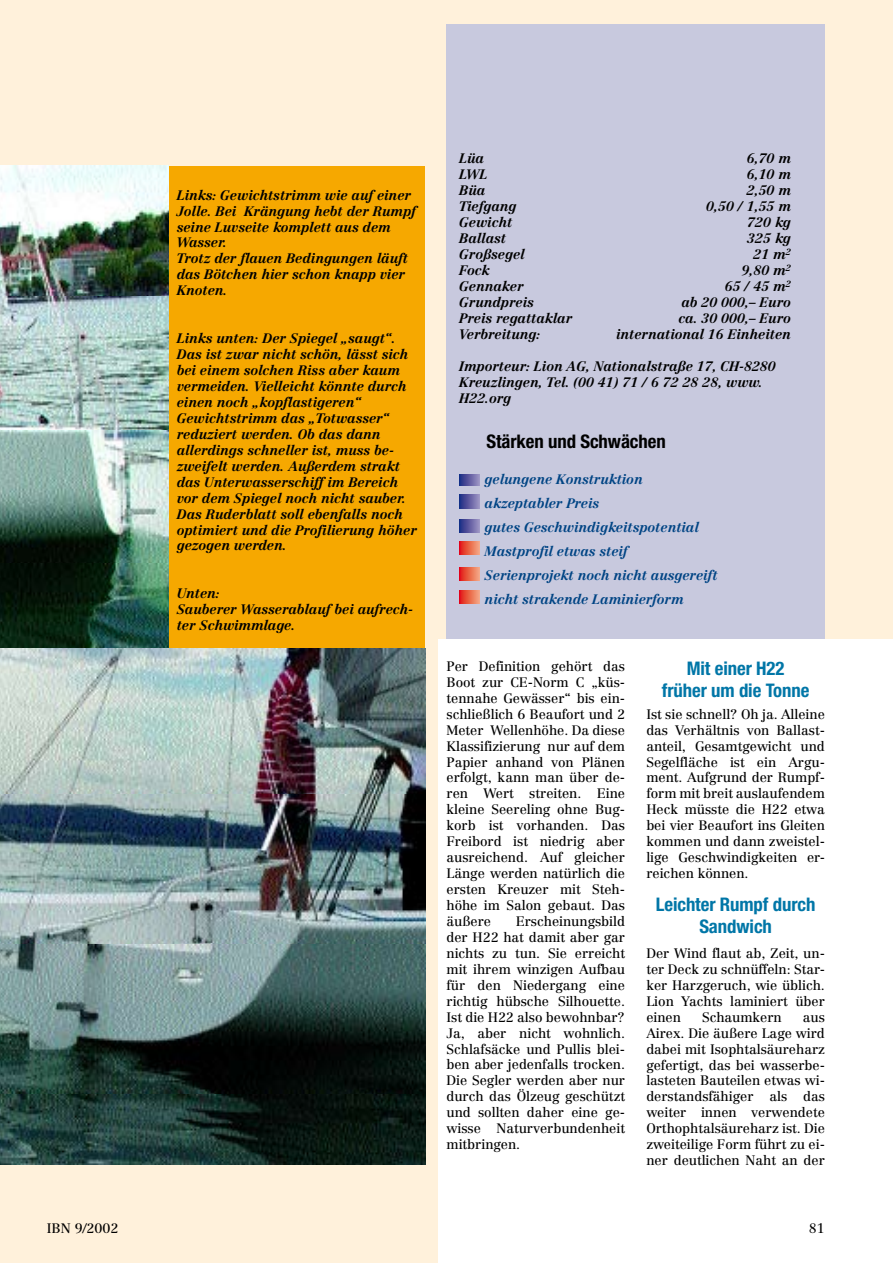
<style>
.page{position:relative;width:893px;height:1263px;background:#fff}
.page>*{position:absolute;margin:0;border:0;box-sizing:border-box;transform-origin:0 0}
.t1{font:700 condensed 18.75px/22.4px "Helvetica Neue";letter-spacing:-.005em;color:#0076a7;text-align:center}
.t2{font:700 condensed 18.75px "Helvetica Neue";letter-spacing:-.005em;color:#000}
.t3{font:13.5px/15.9px "Centennial";letter-spacing:-.005em;color:#000;text-align:justify}
.t4{font:italic 700 13.5px/15.9px "Centennial";letter-spacing:-.005em;color:#000}
.t5{font:italic 700 13.5px/24px "Centennial";letter-spacing:-.005em;color:#004484}
</style>
<div class="page">
<div style="left:425px;top:0;width:468px;height:639px;background:#fff1db"></div>
<div style="left:446px;top:24px;width:379px;height:615px;background:#c8c9de"></div>
<svg style="left:460px;top:474px;width:19px;height:12px"></svg>
<svg style="left:460px;top:495px;width:19px;height:13px"></svg>
<svg style="left:460px;top:519px;width:19px;height:14px"></svg>
<div style="left:0;top:0;width:437px;height:1263px;background:#fff1db"></div>
<div style="left:169px;top:166px;width:256px;height:567px;background:#f6a800"></div>
<img style="left:0;top:166px;width:169px;height:482px">
<svg style="left:460px;top:567px;width:19px;height:13px"></svg>
<svg style="left:460px;top:590px;width:19px;height:13px"></svg>
<svg style="left:460px;top:541px;width:19px;height:13px"></svg>
<img style="left:0;top:648px;width:425px;height:516px">
<p class="t4" style="left:177px;top:187px;width:241px">Links: Gewichtstrimm wie auf einer<br>Jolle. Bei Krängung hebt der Rumpf seine Luvseite komplett aus dem<br>Wasser.<br>Trotz der flauen Bedingungen läuft das Bötchen hier schon knapp vier<br>Knoten.</p>
<p class="t4" style="left:177px;top:330px;width:242px">Links unten: Der Spiegel „saugt“.<br>Das ist zwar nicht schön, lässt sich bei einem solchen Riss aber kaum vermeiden. Vielleicht könnte durch einen noch „kopflastigeren“<br>Gewichtstrimm das „Totwasser“ reduziert werden. Ob das dann allerdings schneller ist, muss be&shy;zweifelt werden. Außerdem strakt das Unterwasserschiff im Bereich vor dem Spiegel noch nicht sauber.<br>Das Ruderblatt soll ebenfalls noch optimiert und die Profilierung höher gezogen werden.</p>
<p class="t4" style="left:177px;top:585px;width:238px">Unten:<br>Sauberer Wasserablauf bei aufrech&shy;ter Schwimmlage.</p>
<p class="t4" style="left:459px;top:151px;width:26px">Lüa</p>
<p class="t4" style="left:747px;top:151px;width:46px">6,70 m</p>
<p class="t4" style="left:459px;top:167px;width:30px">LWL</p>
<p class="t4" style="left:747px;top:167px;width:46px">6,10 m</p>
<p class="t4" style="left:459px;top:182px;width:28px">Büa</p>
<p class="t4" style="left:747px;top:182px;width:46px">2,50 m</p>
<p class="t4" style="left:459px;top:198px;width:59px">Tiefgang</p>
<p class="t4" style="left:706px;top:198px;width:86px">0,50 / 1,55 m</p>
<p class="t4" style="left:459px;top:214px;width:55px">Gewicht</p>
<p class="t4" style="left:747px;top:214px;width:45px">720 kg</p>
<p class="t4" style="left:459px;top:230px;width:48px">Ballast</p>
<p class="t4" style="left:747px;top:230px;width:45px">325 kg</p>
<p class="t4" style="left:459px;top:246px;width:67px">Großsegel</p>
<p class="t4" style="left:753px;top:246px;width:39px">21 m<sup>2</sup></p>
<p class="t4" style="left:459px;top:262px;width:32px">Fock</p>
<p class="t4" style="left:742px;top:262px;width:51px">9,80 m<sup>2</sup></p>
<p class="t4" style="left:459px;top:278px;width:66px">Gennaker</p>
<p class="t4" style="left:725px;top:278px;width:68px">65 / 45 m<sup>2</sup></p>
<p class="t4" style="left:459px;top:294px;width:76px">Grundpreis</p>
<p class="t4" style="left:681px;top:294px;width:111px">ab 20 000,– Euro</p>
<p class="t4" style="left:459px;top:310px;width:114px">Preis regattaklar</p>
<p class="t4" style="left:679px;top:310px;width:114px">ca. 30 000,– Euro</p>
<p class="t4" style="left:459px;top:326px;width:83px">Verbreitung:</p>
<p class="t4" style="left:616px;top:326px;width:176px">international 16 Einheiten</p>
<p class="t4" style="left:459px;top:358px;width:318px">Importeur: Lion AG, Nationalstraße 17, CH-8280<br>Kreuzlingen, Tel. (00 41) 71 / 6 72 28 28, www.<br>H22.org</p>
<h1 class="t2" style="left:486px;top:430px;width:181px">Stärken und Schwächen</h1>
<p class="t5" style="left:485px;top:467px;width:234px">gelungene Konstruktion akzeptabler Preis<br>gutes Geschwindigkeitspotential<br>Mastprofil etwas steif<br>Serienprojekt noch nicht ausgereift nicht strakende Laminierform</p>
<p class="t3" style="left:446px;top:658px;width:180px">Per Definition gehört das Boot zur CE-Norm C „küs&shy;tennahe Gewässer“ bis ein&shy;schließlich 6 Beaufort und 2<br>Meter Wellenhöhe. Da diese Klassifizierung nur auf dem Papier anhand von Plänen erfolgt, kann man über de&shy;ren Wert streiten. Eine kleine Seereling ohne Bug&shy;korb ist vorhanden. Das Freibord ist niedrig aber ausreichend. Auf gleicher Länge werden natürlich die ersten Kreuzer mit Steh&shy;höhe im Salon gebaut. Das äußere</p>
<p class="t3" style="left:446px;top:913px;width:180px;text-indent:69px">Erscheinungsbild der H22 hat damit aber gar nichts zu tun. Sie erreicht mit ihrem winzigen Aufbau für den Niedergang eine richtig hübsche Silhouette.<br>Ist die H22 also bewohnbar?<br>Ja, aber nicht wohnlich.<br>Schlafsäcke und Pullis blei&shy;ben aber jedenfalls trocken.<br>Die Segler werden aber nur durch das Ölzeug geschützt und sollten daher eine ge&shy;wisse Naturverbundenheit mitbringen.</p>
<h1 class="t1" style="left:662px;top:657px;width:149px">Mit einer H22<br>früher um die Tonne</h1>
<p class="t3" style="left:646px;top:706px;width:180px">Ist sie schnell? Oh ja. Alleine das Verhältnis von Ballast&shy;anteil, Gesamtgewicht und Segelfläche ist ein Argu&shy;ment. Aufgrund der Rumpf&shy;form mit breit auslaufendem Heck müsste die H22 etwa bei vier Beaufort ins Gleiten kommen und dann zweistel&shy;lige Geschwindigkeiten er&shy;reichen können.</p>
<h1 class="t1" style="left:656px;top:893px;width:161px">Leichter Rumpf durch<br>Sandwich</h1>
<p class="t3" style="left:646px;top:945px;width:180px">Der Wind flaut ab, Zeit, un&shy;ter Deck zu schnüffeln: Star&shy;ker Harzgeruch, wie üblich.<br>Lion Yachts laminiert über einen</p>
<p class="t3" style="left:702px;top:1009px;width:81px">Schaumkern</p>
<p class="t3" style="left:646px;top:1009px;width:180px;text-indent:156px">aus Airex. Die äußere Lage wird dabei mit Isophtalsäureharz gefertigt, das bei wasserbe&shy;lasteten Bauteilen etwas wi&shy;derstandsfähiger als das weiter innen verwendete Orthophtalsäureharz ist. Die zweiteilige Form führt zu ei&shy;ner deutlichen Naht an der</p>
<p class="t3" style="left:47px;top:1220px;width:73px">IBN 9/2002</p>
<p class="t3" style="left:809px;top:1220px;width:17px">81</p>
</div>
